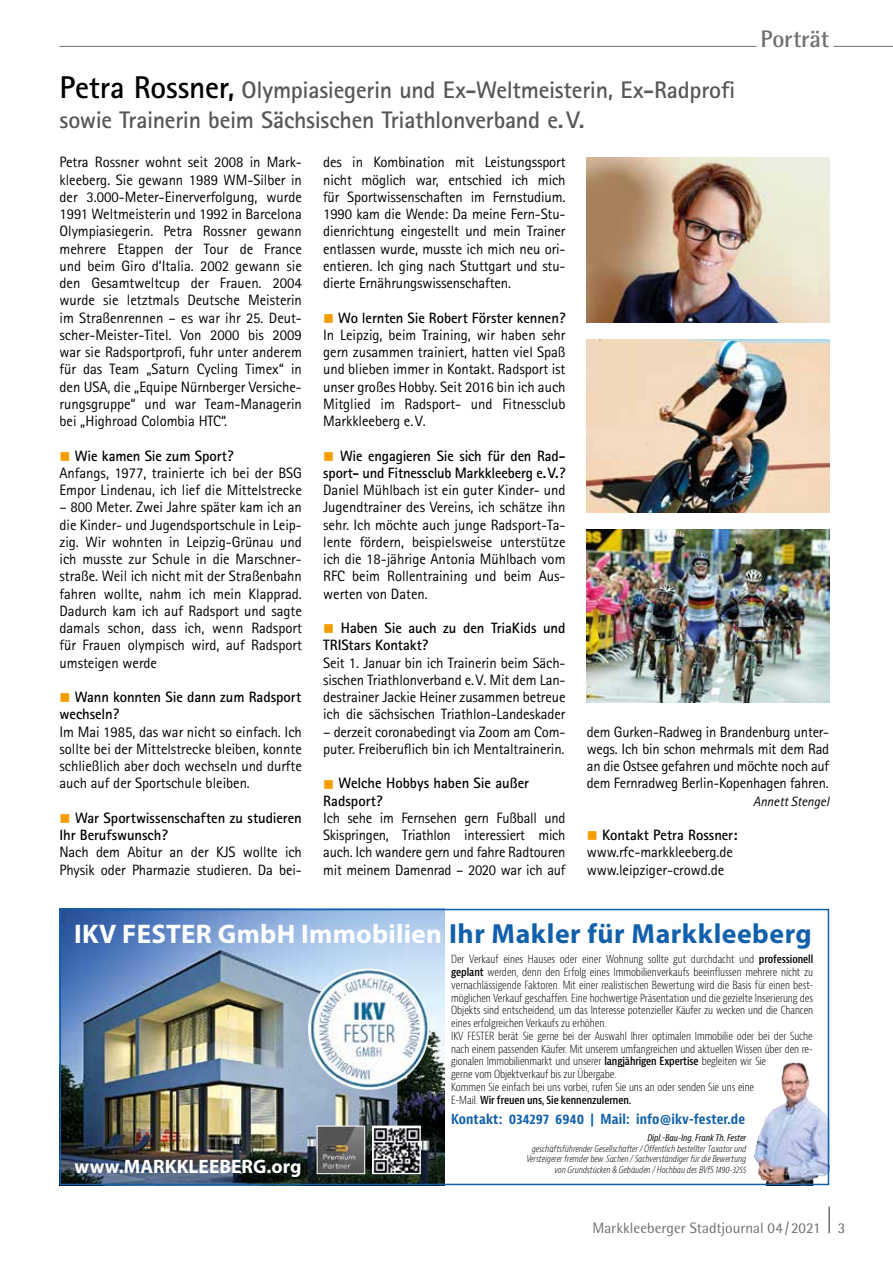
<style>
.page{position:relative;width:893px;height:1263px;background:#fff}
.page>*{position:absolute;margin:0;border:0;box-sizing:border-box;transform-origin:0 0}
.t1{font:700 27.75px "Myriad Pro";letter-spacing:.02em;color:#1160ab}
.t2{font:700 24px/30px "Rotis Sans Serif";letter-spacing:-.015em;color:#575756}
.t3{font:700 24px "Rotis Semi Sans";letter-spacing:-.01em;color:#706f6f}
.t4{font:700 19.5px "Myriad Pro";color:#fff}
.t5{font:15px/17.2px "Rotis Sans Serif";letter-spacing:-.005em;color:#000;text-align:justify}
.t6{font:700 15px/17.2px "Rotis Sans Serif";letter-spacing:-.005em;color:#000}
.t7{font:15px "Rotis Semi Sans";color:#706f6f}
.t8{font:700 condensed 13.5px "Bernina Sans";letter-spacing:.01em;color:#1160ab}
.t9{font:italic 13.5px "Rotis Sans Serif";letter-spacing:-.005em;color:#000}
.t10{font:300 condensed 10.95px/12.8px "Bernina Sans";letter-spacing:-.005em;color:#000}
.t11{font:italic 300 condensed 9px/10.5px "Bernina Sans";letter-spacing:-.005em;color:#000;text-align:right}
.t12{font:italic condensed 9px "Bernina Sans";letter-spacing:-.005em;color:#000}
.s1{font-size:31.5px;color:#000}
.s2{color:#f59c00}
.s3{font-weight:700}
.s4{font-size:27px;color:#fff}
.s5{font-weight:600}
</style>
<div class="page">
<hr style="left:828px;top:1206px;width:2px;height:27px;background:#706f6f">
<hr style="left:60px;top:46px;width:833px;height:1px;background:#706f6f">
<hr style="left:756px;top:46px;width:77px;height:1px;background:#fff">
<img style="left:63px;top:912px;width:381px;height:270px">
<img style="left:308px;top:968px;width:121px;height:122px;border-radius:61px">
<img style="left:319px;top:1128px;width:44px;height:44px">
<div style="left:317px;top:1126px;width:48px;height:48px;border:1px solid #fff"></div>
<img style="left:374px;top:1128px;width:45px;height:44px">
<div style="left:372px;top:1126px;width:49px;height:48px;border:1px solid #fff"></div>
<img style="left:753px;top:1062px;width:73px;height:120px">
<div style="left:60px;top:909px;width:769px;height:276px;border:2px solid #1160ab"></div>
<img style="left:587px;top:158px;width:242px;height:165px">
<img style="left:587px;top:340px;width:242px;height:172px">
<img style="left:587px;top:530px;width:242px;height:172px">
<h2 class="t3" style="left:761px;top:24px;width:70px">Porträt</h2>
<h2 class="t2" style="left:60px;top:75px;width:677px"><span class="s1">Petra Rossner,</span> Olympiasiegerin und Ex-Weltmeisterin, Ex-Radprofi sowie Trainerin beim Sächsischen Triathlonverband e.V.</h2>
<p class="t5" style="left:60px;top:153px;width:244px">Petra Rossner wohnt seit 2008 in Mark&shy;kleeberg. Sie gewann 1989 WM-Silber in der 3.000-Meter-Einerverfolgung, wurde 1991 Weltmeisterin und 1992 in Barcelona Olympiasiegerin. Petra Rossner gewann mehrere Etappen der Tour de France und beim Giro d’Italia. 2002 gewann sie den Gesamtweltcup der Frauen. 2004 wurde sie letztmals Deutsche Meisterin im Straßenrennen – es war ihr 25. Deut&shy;scher-Meister-Titel. Von 2000 bis 2009 war sie Radsportprofi, fuhr unter anderem für das Team „Saturn Cycling Timex“ in den USA, die „Equipe Nürnberger Versiche&shy;rungsgruppe“ und war Team-Managerin bei „Highroad Colombia HTC“.</p>
<p class="t5" style="left:60px;top:447px;width:244px;text-align:left"><span class="s2">■</span> <span class="s3">Wie kamen Sie zum Sport?<br></span>Anfangs, 1977, trainierte ich bei der BSG<br>Empor Lindenau, ich lief die Mittelstrecke</p>
<p class="t5" style="left:60px;top:498px;width:244px">– 800 Meter. Zwei Jahre später kam ich an die Kinder- und Jugendsportschule in Leip&shy;zig. Wir wohnten in Leipzig-Grünau und ich musste zur Schule in die Marschner&shy;straße. Weil ich nicht mit der Straßenbahn fahren wollte, nahm ich mein Klapprad.<br>Dadurch kam ich auf Radsport und sagte damals schon, dass ich, wenn Radsport für Frauen olympisch wird, auf Radsport umsteigen werde</p>
<p class="t6" style="left:60px;top:688px;width:243px"><span class="s2">■</span> Wann konnten Sie dann zum Radsport wechseln?</p>
<p class="t5" style="left:60px;top:723px;width:244px">Im Mai 1985, das war nicht so einfach. Ich sollte bei der Mittelstrecke bleiben, konnte schließlich aber doch wechseln und durfte auch auf der Sportschule bleiben.</p>
<p class="t6" style="left:60px;top:809px;width:244px"><span class="s2">■</span> War Sportwissenschaften zu studieren<br>Ihr Berufswunsch?</p>
<p class="t5" style="left:60px;top:843px;width:244px">Nach dem Abitur an der KJS wollte ich<br>Physik oder Pharmazie studieren. Da bei-</p>
<p class="t5" style="left:323px;top:153px;width:244px">des in Kombination mit Leistungssport nicht möglich war, entschied ich mich für Sportwissenschaften im Fernstudium.<br>1990 kam die Wende: Da meine Fern-Stu&shy;dienrichtung eingestellt und mein Trainer entlassen wurde, musste ich mich neu ori&shy;entieren. Ich ging nach Stuttgart und stu&shy;dierte Ernährungswissenschaften.</p>
<p class="t5" style="left:323px;top:309px;width:244px"><span class="s2">■</span> <span class="s3">Wo lernten Sie Robert Förster kennen?<br></span>In Leipzig, beim Training, wir haben sehr gern zusammen trainiert, hatten viel Spaß und blieben immer in Kontakt. Radsport ist unser großes Hobby. Seit 2016 bin ich auch Mitglied im Radsport- und Fitnessclub Markkleeberg e.V.</p>
<p class="t6" style="left:323px;top:447px;width:244px"><span class="s2">■</span> Wie engagieren Sie sich für den Rad&shy;sport- und Fitnessclub Markkleeberg e.V.?</p>
<p class="t5" style="left:323px;top:481px;width:244px">Daniel Mühlbach ist ein guter Kinder- und Jugendtrainer des Vereins, ich schätze ihn sehr. Ich möchte auch junge Radsport-Ta&shy;lente fördern, beispielsweise unterstütze ich die 18-jährige Antonia Mühlbach vom RFC beim Rollentraining und beim Aus&shy;werten von Daten.</p>
<p class="t6" style="left:323px;top:619px;width:244px"><span class="s2">■</span> Haben Sie auch zu den TriaKids und<br>TRIStars Kontakt?</p>
<p class="t5" style="left:323px;top:654px;width:244px">Seit 1. Januar bin ich Trainerin beim Säch&shy;sischen Triathlonverband e.V. Mit dem Lan&shy;destrainer Jackie Heiner zusammen betreue ich die sächsischen Triathlon-Landeskader</p>
<p class="t5" style="left:323px;top:723px;width:244px">– derzeit coronabedingt via Zoom am Com&shy;puter. Freiberuflich bin ich Mentaltrainerin.</p>
<p class="t6" style="left:323px;top:774px;width:207px"><span class="s2">■</span> Welche Hobbys haben Sie außer<br>Radsport?</p>
<p class="t5" style="left:323px;top:809px;width:244px">Ich sehe im Fernsehen gern Fußball und Skispringen, Triathlon interessiert mich auch. Ich wandere gern und fahre Radtouren mit meinem Damenrad – 2020 war ich auf</p>
<p class="t5" style="left:587px;top:723px;width:244px">dem Gurken-Radweg in Brandenburg unter&shy;wegs. Ich bin schon mehrmals mit dem Rad an die Ostsee gefahren und möchte noch auf dem Fernradweg Berlin-Kopenhagen fahren.</p>
<p class="t9" style="left:753px;top:793px;width:78px">Annett Stengel</p>
<p class="t5" style="left:587px;top:826px;width:152px;text-align:left"><span class="s2">■</span> <span class="s3">Kontakt Petra Rossner: </span>www.rfc-markkleeberg.de www.leipziger-crowd.de</p>
<h1 class="t1" style="left:74px;top:915px;width:739px"><span class="s4">IKV FESTER GmbH Immobilien</span> Ihr Makler für Markkleeberg</h1>
<h3 class="t4" style="left:75px;top:1154px;width:228px">www.MARKKLEEBERG.org</h3>
<p class="t10" style="left:451px;top:953px;width:364px">Der Verkauf eines Hauses oder einer Wohnung sollte gut durchdacht und <span class="s5">professionell geplant</span> werden, denn den Erfolg eines Immobilienverkaufs beeinflussen mehrere nicht zu vernachlässigende Faktoren. Mit einer realistischen Bewertung wird die Basis für einen best&shy;möglichen Verkauf geschaffen. Eine hochwertige Präsentation und die gezielte Inserierung des Objekts sind entscheidend, um das Interesse potenzieller Käufer zu wecken und die Chancen eines erfolgreichen Verkaufs zu erhöhen.<br>IKV FESTER berät Sie gerne bei der Auswahl Ihrer optimalen Immobilie oder bei der Suche nach einem passenden Käufer. Mit unserem umfangreichen und aktuellen Wissen über den re&shy;gionalen Immobilienmarkt und unserer <span class="s5">langjährigen Expertise</span> begleiten wir Sie<br>gerne vom Objektverkauf bis zur Übergabe.<br>Kommen Sie einfach bei uns vorbei, rufen Sie uns an oder senden Sie uns eine<br>E-Mail. <span class="s5">Wir freuen uns, Sie kennenzulernen.</span></p>
<p class="t8" style="left:451px;top:1111px;width:296px">Kontakt: 034297 6940 | Mail: info@ikv-fester.de</p>
<p class="t12" style="left:647px;top:1133px;width:100px">Dipl.-Bau-Ing. Frank Th. Fester</p>
<p class="t11" style="left:526px;top:1144px;width:221px">geschäftsführender Gesellschafter / Öffentlich bestellter Taxator und<br>Versteigerer fremder bew. Sachen / Sachverständiger für die Bewertung von Grundstücken &amp; Gebäuden / Hochbau des BVfS 1490-3255</p>
<p class="t7" style="left:592px;top:1219px;width:254px">Markkleeberger Stadtjournal 04/2021 3</p>
</div>
